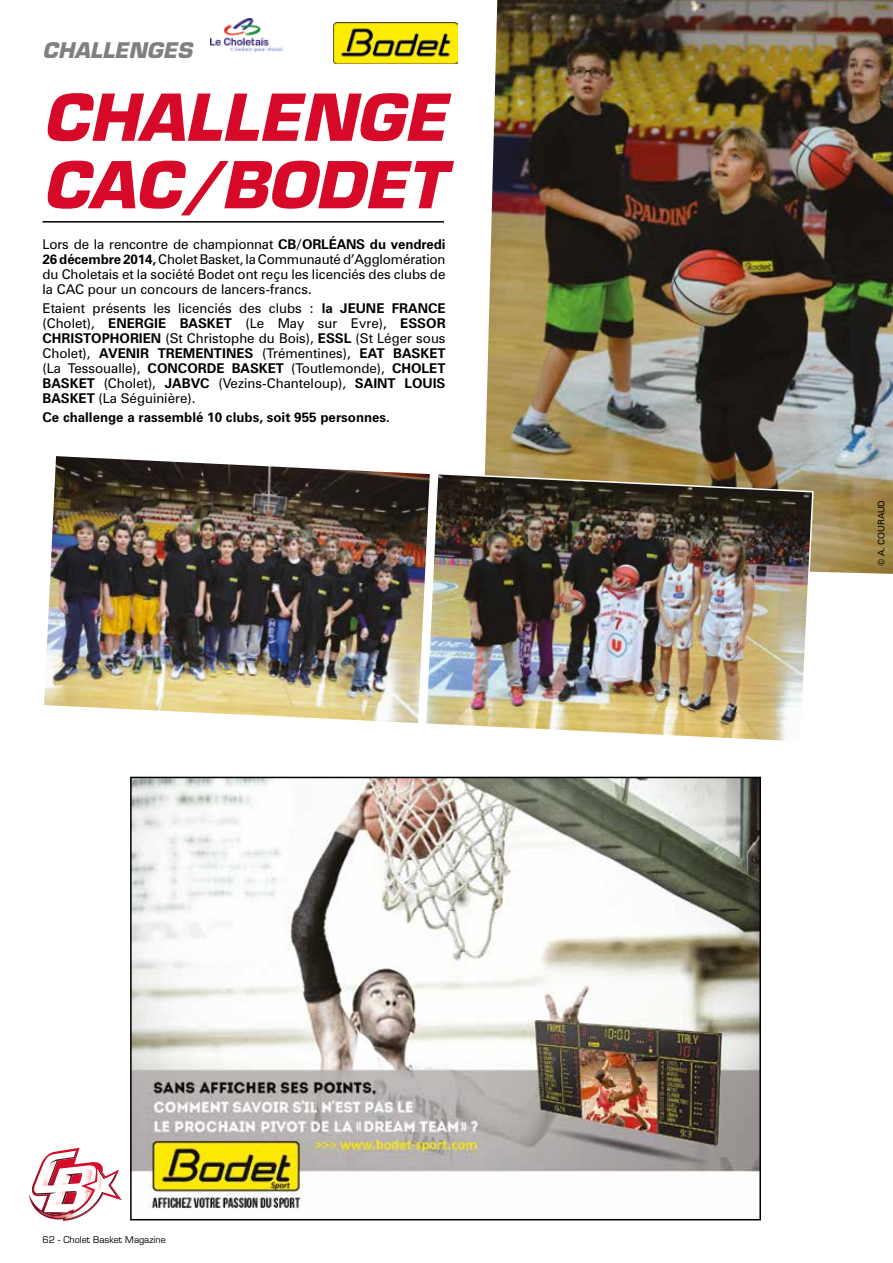
<style>
.page{position:relative;width:893px;height:1263px;background:#fff}
.page>*{position:absolute;margin:0;border:0;box-sizing:border-box;transform-origin:0 0}
.t1{font:italic 700 63px/67.5px "Eurostile LT Std";color:#d70929}
.t2{font:italic 700 21px "Eurostile LT Std";color:#808080}
.t3{font:13.5px/15px "Zurich BT";color:#000;text-align:justify}
.t4{font:700 13.5px "Zurich BT";color:#000}
.t5{font:9px "Eurostile LT Std";color:#000}
.t6{font:9px "Zurich BT";color:#000}
.s1{font-weight:700}
</style>
<div class="page">
<svg style="left:29px;top:1151px;width:89px;height:68px"></svg>
<hr style="left:43px;top:221px;width:401px;height:2px;background:#000">
<img style="left:133px;top:780px;width:625px;height:429px">
<div style="left:130px;top:777px;width:631px;height:443px;border:2px solid #000"></div>
<img style="left:485px;top:0;width:408px;height:574px">
<img style="left:44px;top:456px;width:380px;height:267px">
<img style="left:424px;top:472px;width:390px;height:269px">
<img style="left:333px;top:22px;width:125px;height:42px">
<img style="left:210px;top:18px;width:72px;height:33px">
<h2 class="t2" style="left:43px;top:38px;width:151px">CHALLENGES</h2>
<h1 class="t1" style="left:43px;top:85px;width:405px">CHALLENGE<br>CAC/BODET</h1>
<p class="t3" style="left:43px;top:237px;width:405px">Lors de la rencontre de championnat <span class="s1">CB/ORLÉANS du vendredi 26 décembre 2014,</span> Cholet Basket, la Communauté d’Agglomération du Choletais et la société Bodet ont reçu les licenciés des clubs de la CAC pour un concours de lancers-francs.</p>
<p class="t3" style="left:43px;top:301px;width:405px">Etaient présents les licenciés des clubs : <span class="s1">la JEUNE FRANCE </span>(Cholet), <span class="s1">ENERGIE BASKET</span> (Le May sur Evre), <span class="s1">ESSOR CHRISTOPHORIEN</span> (St Christophe du Bois), <span class="s1">ESSL</span> (St Léger sous Cholet), <span class="s1">AVENIR TREMENTINES</span> (Trémentines), <span class="s1">EAT BASKET </span>(La Tessoualle), <span class="s1">CONCORDE BASKET</span> (Toutlemonde), <span class="s1">CHOLET BASKET</span> (Cholet), <span class="s1">JABVC</span> (Vezins-Chanteloup), <span class="s1">SAINT LOUIS BASKET</span> (La Séguinière).</p>
<p class="t4" style="left:43px;top:409px;width:349px">Ce challenge a rassemblé 10 clubs, soit 955 personnes.</p>
<p class="t5" style="left:43px;top:1234px;width:125px">62 - Cholet Basket Magazine</p>
<p class="t6" style="left:876px;top:566px;width:68px;rotate:-90deg">© A. COURAUD</p>
</div>
